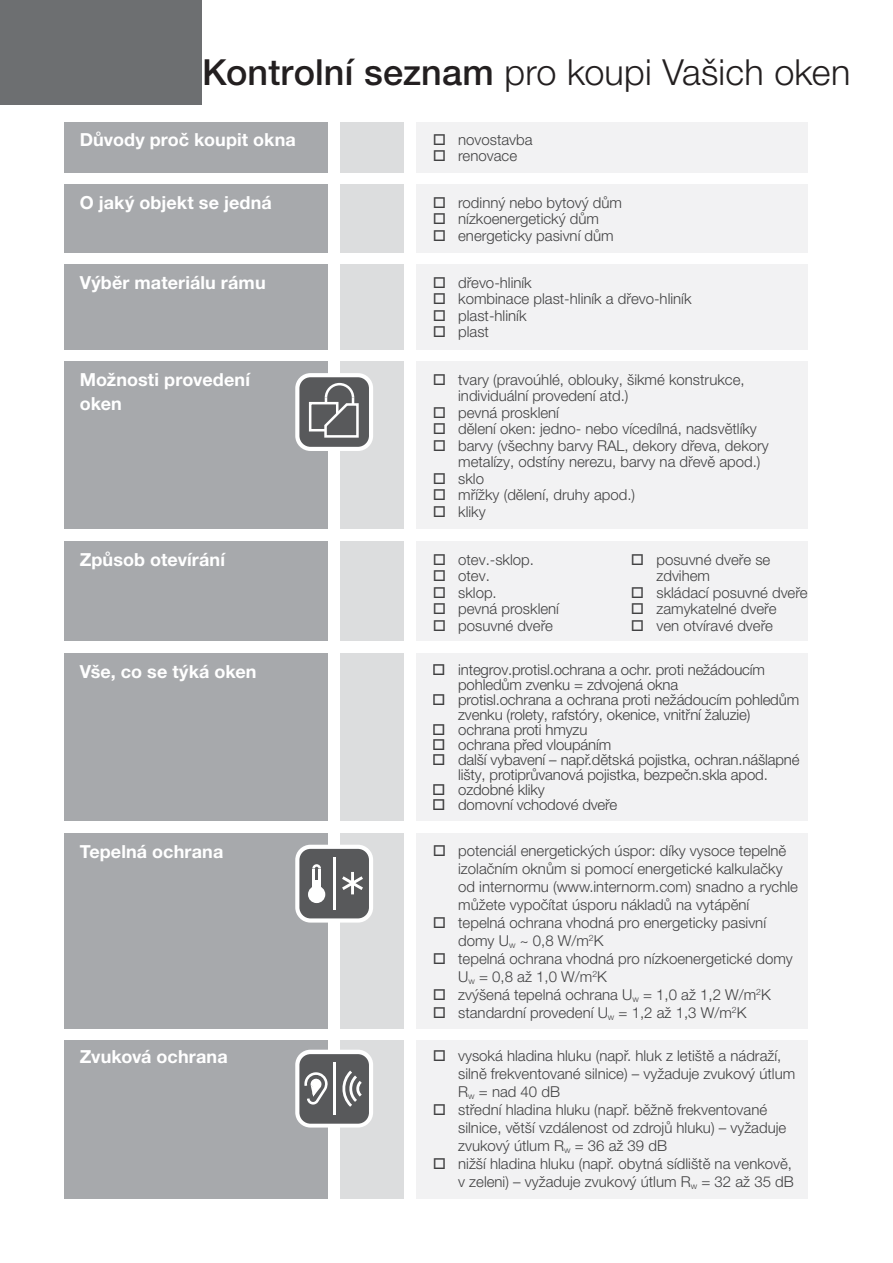
<style>
.page{position:relative;width:893px;height:1263px;background:#fff}
.page>*{position:absolute;margin:0;border:0;box-sizing:border-box;transform-origin:0 0}
.t1{font:300 36px "Helvetica Neue LT Pro";letter-spacing:.005em;color:#231f20}
.t2{font:700 18px/24px "Helvetica Neue LT Pro";letter-spacing:.005em;color:#fff}
.t3{font:300 15px/18px "Helvetica Neue LT Pro";color:#414142}
.s1{font-weight:500}
</style>
<div class="page">
<div style="left:0;top:0;width:202px;height:105px;background:#6d6f71"></div>
<div style="left:64px;top:122px;width:263px;height:51px;background:#a7a9ac"></div>
<div style="left:340px;top:122px;width:64px;height:51px;background:#dcddde"></div>
<div style="left:417px;top:122px;width:391px;height:51px;background:#f2f2f3"></div>
<div style="left:64px;top:184px;width:263px;height:69px;background:#a7a9ac"></div>
<div style="left:340px;top:184px;width:64px;height:69px;background:#dcddde"></div>
<div style="left:417px;top:184px;width:391px;height:69px;background:#f2f2f3"></div>
<div style="left:64px;top:264px;width:263px;height:85px;background:#a7a9ac"></div>
<div style="left:340px;top:264px;width:64px;height:85px;background:#dcddde"></div>
<div style="left:417px;top:264px;width:391px;height:85px;background:#f2f2f3"></div>
<div style="left:64px;top:361px;width:263px;height:168px;background:#a7a9ac"></div>
<div style="left:340px;top:361px;width:64px;height:168px;background:#dcddde"></div>
<div style="left:295px;top:373px;width:78px;height:78px;border:6px solid #fff;border-radius:12px"></div>
<div style="left:298px;top:376px;width:72px;height:72px;background:#58595b;border-radius:12px"></div>
<div style="left:297px;top:375px;width:74px;height:74px;border:2px solid #fff;border-radius:12px"></div>
<div style="left:309px;top:402px;width:29px;height:29px;background:#58595b;border:3px solid #fff"></div>
<svg style="left:323px;top:383px;width:36px;height:55px"></svg>
<div style="left:417px;top:361px;width:391px;height:168px;background:#f2f2f3"></div>
<div style="left:64px;top:541px;width:263px;height:100px;background:#a7a9ac"></div>
<div style="left:340px;top:541px;width:64px;height:100px;background:#dcddde"></div>
<div style="left:417px;top:541px;width:391px;height:100px;background:#f2f2f3"></div>
<div style="left:64px;top:653px;width:263px;height:168px;background:#a7a9ac"></div>
<div style="left:340px;top:653px;width:64px;height:168px;background:#dcddde"></div>
<div style="left:417px;top:653px;width:391px;height:168px;background:#f2f2f3"></div>
<div style="left:64px;top:833px;width:263px;height:196px;background:#a7a9ac"></div>
<div style="left:340px;top:833px;width:64px;height:196px;background:#dcddde"></div>
<div style="left:295px;top:845px;width:78px;height:77px;border:6px solid #fff;border-radius:12px"></div>
<div style="left:298px;top:848px;width:72px;height:71px;background:#58595b;border-radius:12px"></div>
<div style="left:297px;top:847px;width:74px;height:73px;border:2px solid #fff;border-radius:12px"></div>
<hr style="left:333px;top:857px;width:2px;height:53px;background:#fff">
<svg style="left:342px;top:872px;width:21px;height:22px"></svg>
<div style="left:310px;top:887px;width:14px;height:14px;background:#fff;border-radius:50%"></div>
<div style="left:308px;top:886px;width:17px;height:17px;border:4px solid #fff;border-radius:50%"></div>
<hr style="left:312px;top:868px;width:3px;height:21px;background:#fff">
<hr style="left:318px;top:868px;width:3px;height:21px;background:#fff">
<svg style="left:312px;top:864px;width:9px;height:23px"></svg>
<div style="left:417px;top:833px;width:391px;height:196px;background:#f2f2f3"></div>
<div style="left:64px;top:1040px;width:263px;height:159px;background:#a7a9ac"></div>
<div style="left:340px;top:1040px;width:64px;height:159px;background:#dcddde"></div>
<div style="left:417px;top:1040px;width:391px;height:159px;background:#f2f2f3"></div>
<div style="left:295px;top:1050px;width:78px;height:77px;border:6px solid #fff;border-radius:12px"></div>
<div style="left:298px;top:1053px;width:72px;height:72px;background:#58595b;border-radius:12px"></div>
<div style="left:297px;top:1052px;width:74px;height:74px;border:2px solid #fff;border-radius:12px"></div>
<hr style="left:333px;top:1063px;width:2px;height:52px;background:#fff">
<svg style="left:342px;top:1070px;width:20px;height:37px"></svg>
<svg style="left:304px;top:1072px;width:24px;height:32px"></svg>
<h1 class="t1" style="left:202px;top:50px;width:650px"><span class="s1">Kontrolní seznam</span> pro koupi Vašich oken</h1>
<p class="t2" style="left:80px;top:127px;width:218px">Důvody proč koupit okna</p>
<p class="t3" style="left:433px;top:130px;width:101px">□ novostavba</p>
<p class="t3" style="left:433px;top:147px;width:86px">□ renovace</p>
<p class="t2" style="left:80px;top:190px;width:194px">O jaký objekt se jedná</p>
<p class="t3" style="left:433px;top:193px;width:191px">□ rodinný nebo bytový dům</p>
<p class="t3" style="left:433px;top:210px;width:168px">□ nízkoenergetický dům</p>
<p class="t3" style="left:433px;top:226px;width:183px">□ energeticky pasivní dům</p>
<p class="t2" style="left:80px;top:270px;width:187px">Výběr materiálu rámu</p>
<p class="t3" style="left:433px;top:273px;width:101px">□ dřevo-hliník</p>
<p class="t3" style="left:433px;top:290px;width:260px">□ kombinace plast-hliník a dřevo-hliník</p>
<p class="t3" style="left:433px;top:306px;width:95px">□ plast-hliník</p>
<p class="t3" style="left:433px;top:323px;width:58px">□ plast</p>
<p class="t2" style="left:80px;top:367px;width:172px">Možnosti provedení oken</p>
<p class="t3" style="left:458px;top:371px;width:288px;line-height:16.5px;text-indent:-26px">□ tvary (pravoúhlé, oblouky, šikmé konstrukce, individuální provedení atd.)</p>
<p class="t3" style="left:433px;top:403px;width:128px">□ pevná prosklení</p>
<p class="t3" style="left:433px;top:419px;width:326px">□ dělení oken: jedno- nebo vícedílná, nadsvětlíky</p>
<p class="t3" style="left:458px;top:437px;width:312px;line-height:16.5px;text-indent:-26px">□ barvy (všechny barvy RAL, dekory dřeva, dekory metalízy, odstíny nerezu, barvy na dřevě apod.)</p>
<p class="t3" style="left:433px;top:469px;width:53px">□ sklo</p>
<p class="t3" style="left:433px;top:485px;width:204px">□ mřížky (dělení, druhy apod.)</p>
<p class="t3" style="left:433px;top:502px;width:55px">□ kliky</p>
<p class="t2" style="left:80px;top:547px;width:147px">Způsob otevírání</p>
<p class="t3" style="left:433px;top:550px;width:103px">□ otev.-sklop.</p>
<p class="t3" style="left:433px;top:566px;width:59px">□ otev.</p>
<p class="t3" style="left:433px;top:583px;width:66px">□ sklop.</p>
<p class="t3" style="left:433px;top:599px;width:128px">□ pevná prosklení</p>
<p class="t3" style="left:433px;top:616px;width:122px">□ posuvné dveře</p>
<p class="t3" style="left:656px;top:551px;width:115px;line-height:16.5px;text-indent:-26px">□ posuvné dveře se zdvihem</p>
<p class="t3" style="left:631px;top:583px;width:178px">□ skládací posuvné dveře</p>
<p class="t3" style="left:631px;top:599px;width:147px">□ zamykatelné dveře</p>
<p class="t3" style="left:631px;top:616px;width:143px">□ ven otvíravé dveře</p>
<p class="t2" style="left:80px;top:659px;width:178px">Vše, co se týká oken</p>
<p class="t3" style="left:458px;top:661px;width:308px;line-height:15px;text-indent:-26px">□ integrov.protisl.ochrana a ochr. proti nežádoucím pohledům zvenku = zdvojená okna</p>
<p class="t3" style="left:458px;top:691px;width:342px;line-height:15px;text-indent:-26px">□ protisl.ochrana a ochrana proti nežádoucím pohledům zvenku (rolety, rafstóry, okenice, vnitřní žaluzie)</p>
<p class="t3" style="left:433px;top:720px;width:156px">□ ochrana proti hmyzu</p>
<p class="t3" style="left:433px;top:735px;width:180px">□ ochrana před vloupáním</p>
<p class="t3" style="left:433px;top:751px;width:368px;line-height:15px;text-align:center">□ další vybavení – např.dětská pojistka, ochran.nášlapné lišty, protiprůvanová pojistka, bezpečn.skla apod.</p>
<p class="t3" style="left:433px;top:780px;width:114px">□ ozdobné kliky</p>
<p class="t3" style="left:433px;top:795px;width:186px">□ domovní vchodové dveře</p>
<p class="t2" style="left:80px;top:839px;width:145px">Tepelná ochrana</p>
<p class="t3" style="left:458px;top:842px;width:341px;text-indent:-26px">□ potenciál energetických úspor: díky vysoce tepelně izolačním oknům si pomocí energetické kalkulačky od internormu (www.internorm.com) snadno a rychle můžete vypočítat úsporu nákladů na vytápění</p>
<p class="t3" style="left:458px;top:914px;width:309px;text-indent:-26px">□ tepelná ochrana vhodná pro energeticky pasivní domy U<sub>w</sub> ~ 0,8 W/m<sup>2</sup>K</p>
<p class="t3" style="left:458px;top:950px;width:336px;text-indent:-26px">□ tepelná ochrana vhodná pro nízkoenergetické domy<br>U<sub>w</sub> = 0,8 až 1,0 W/m<sup>2</sup>K</p>
<p class="t3" style="left:433px;top:986px;width:340px">□ zvýšená tepelná ochrana U<sub>w</sub> = 1,0 až 1,2 W/m<sup>2</sup>K</p>
<p class="t3" style="left:433px;top:1004px;width:315px">□ standardní provedení U<sub>w</sub> = 1,2 až 1,3 W/m<sup>2</sup>K</p>
<p class="t2" style="left:80px;top:1043px;width:150px">Zvuková ochrana</p>
<p class="t3" style="left:458px;top:1046px;width:339px;text-indent:-26px">□ vysoká hladina hluku (např. hluk z letiště a nádraží, silně frekventované silnice) – vyžaduje zvukový útlum<br>R<sub>w</sub> = nad 40 dB</p>
<p class="t3" style="left:458px;top:1100px;width:330px;text-indent:-26px">□ střední hladina hluku (např. běžně frekventované silnice, větší vzdálenost od zdrojů hluku) – vyžaduje zvukový útlum R<sub>w</sub> = 36 až 39 dB</p>
<p class="t3" style="left:433px;top:1154px;width:363px;text-align:right">□ nižší hladina hluku (např. obytná sídliště na venkově, v zeleni) – vyžaduje zvukový útlum R<sub>w</sub> = 32 až 35 dB</p>
</div>
